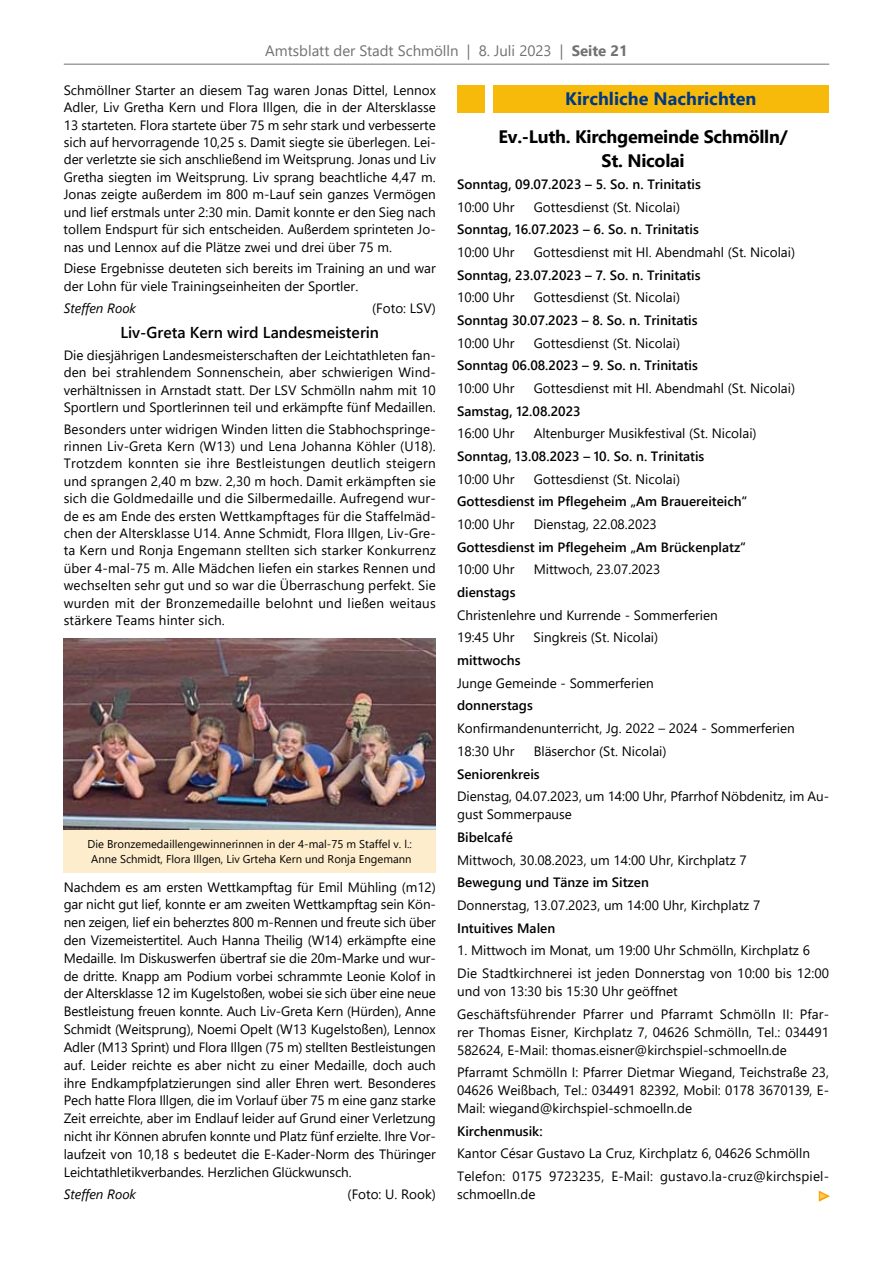
<style>
.page{position:relative;width:893px;height:1263px;background:#fff}
.page>*{position:absolute;margin:0;border:0;box-sizing:border-box;transform-origin:0 0}
.t1{font:700 18px/23.7px "Segoe UI";letter-spacing:-.015em;color:#000;text-align:center}
.t2{font:700 18px "Segoe UI";color:#003882}
.t3{font:600 15.75px "Segoe UI";color:#000}
.t4{font:15px "Segoe UI";color:#707173}
.t5{font:13.5px/17.4px "Segoe UI";color:#000}
.t6{font:600 13.5px "Segoe UI";color:#000}
.t7{font:italic 13.5px "Segoe UI";color:#000}
.t8{font:11.25px/14.9px "Segoe UI";color:#000;text-align:center}
.t9{font:9px "Arial Narrow";color:#fcc867}
.s1{font-weight:700}
</style>
<div class="page">
<hr style="left:64px;top:64px;width:765px;height:1px;background:#707173">
<img style="left:64px;top:639px;width:372px;height:191px">
<div style="left:64px;top:830px;width:372px;height:43px;background:#feedcc"></div>
<div style="left:493px;top:85px;width:336px;height:28px;background:#f8ba0a"></div>
<div style="left:457px;top:85px;width:28px;height:28px;background:#f8ba0a"></div>
<svg style="left:818px;top:1190px;width:12px;height:12px"></svg>
<p class="t4" style="left:265px;top:36px;width:364px">Amtsblatt der Stadt Schmölln | 8. Juli 2023 | <span class="s1">Seite 21</span></p>
<p class="t5" style="left:64px;top:80px;width:374px;text-align:justify">Schmöllner Starter an diesem Tag waren Jonas Dittel, Lennox Adler, Liv Gretha Kern und Flora Illgen, die in der Altersklasse 13 starteten. Flora startete über 75 m sehr stark und verbesserte sich auf hervorragende 10,25 s. Damit siegte sie überlegen. Lei&shy;der verletzte sie sich anschließend im Weitsprung. Jonas und Liv Gretha siegten im Weitsprung. Liv sprang beachtliche 4,47 m.<br>Jonas zeigte außerdem im 800 m-Lauf sein ganzes Vermögen und lief erstmals unter 2:30 min. Damit konnte er den Sieg nach tollem Endspurt für sich entscheiden. Außerdem sprinteten Jo&shy;nas und Lennox auf die Plätze zwei und drei über 75 m.</p>
<p class="t5" style="left:64px;top:258px;width:374px;line-height:17.9px">Diese Ergebnisse deuteten sich bereits im Training an und war der Lohn für viele Trainingseinheiten der Sportler.</p>
<p class="t7" style="left:64px;top:295px;width:74px">Steffen Rook</p>
<p class="t5" style="left:372px;top:298px;width:65px">(Foto: LSV)</p>
<p class="t3" style="left:120px;top:318px;width:260px">Liv-Greta Kern wird Landesmeisterin</p>
<p class="t5" style="left:64px;top:345px;width:374px;text-align:justify">Die diesjährigen Landesmeisterschaften der Leichtathleten fan&shy;den bei strahlendem Sonnenschein, aber schwierigen Wind&shy;verhältnissen in Arnstadt statt. Der LSV Schmölln nahm mit 10<br>Sportlern und Sportlerinnen teil und erkämpfte fünf Medaillen.</p>
<p class="t5" style="left:64px;top:419px;width:374px;text-align:justify">Besonders unter widrigen Winden litten die Stabhochspringe&shy;rinnen Liv-Greta Kern (W13) und Lena Johanna Köhler (U18).<br>Trotzdem konnten sie ihre Bestleistungen deutlich steigern und sprangen 2,40 m bzw. 2,30 m hoch. Damit erkämpften sie sich die Goldmedaille und die Silbermedaille. Aufregend wur&shy;de es am Ende des ersten Wettkampftages für die Staffelmäd&shy;chen der Altersklasse U14. Anne Schmidt, Flora Illgen, Liv-Gre&shy;ta Kern und Ronja Engemann stellten sich starker Konkurrenz über 4-mal-75 m. Alle Mädchen liefen ein starkes Rennen und wechselten sehr gut und so war die Überraschung perfekt. Sie wurden mit der Bronzemedaille belohnt und ließen weitaus stärkere Teams hinter sich.</p>
<p class="t8" style="left:88px;top:836px;width:326px">Die Bronzemedaillengewinnerinnen in der 4-mal-75 m Staffel v. l.:<br>Anne Schmidt, Flora Illgen, Liv Grteha Kern und Ronja Engemann</p>
<p class="t5" style="left:64px;top:876px;width:374px;line-height:17.9px;text-align:justify">Nachdem es am ersten Wettkampftag für Emil Mühling (m12) gar nicht gut lief, konnte er am zweiten Wettkampftag sein Kön&shy;nen zeigen, lief ein beherztes 800 m-Rennen und freute sich über den Vizemeistertitel. Auch Hanna Theilig (W14) erkämpfte eine Medaille. Im Diskuswerfen übertraf sie die 20m-Marke und wur&shy;de dritte. Knapp am Podium vorbei schrammte Leonie Kolof in der Altersklasse 12 im Kugelstoßen, wobei sie sich über eine neue Bestleistung freuen konnte. Auch Liv-Greta Kern (Hürden), Anne Schmidt (Weitsprung), Noemi Opelt (W13 Kugelstoßen), Lennox Adler (M13 Sprint) und Flora Illgen (75 m) stellten Bestleistungen auf. Leider reichte es aber nicht zu einer Medaille, doch auch ihre Endkampfplatzierungen sind aller Ehren wert. Besonderes Pech hatte Flora Illgen, die im Vorlauf über 75 m eine ganz starke Zeit erreichte, aber im Endlauf leider auf Grund einer Verletzung nicht ihr Können abrufen konnte und Platz fünf erzielte. Ihre Vor&shy;laufzeit von 10,18 s bedeutet die E-Kader-Norm des Thüringer Leichtathletikverbandes. Herzlichen Glückwunsch.</p>
<p class="t7" style="left:64px;top:1181px;width:74px">Steffen Rook</p>
<p class="t5" style="left:348px;top:1184px;width:90px">(Foto: U. Rook)</p>
<h1 class="t2" style="left:565px;top:82px;width:193px">Kirchliche Nachrichten</h1>
<h1 class="t1" style="left:499px;top:123px;width:291px">Ev.-Luth. Kirchgemeinde Schmölln/<br>St. Nicolai</h1>
<p class="t6" style="left:457px;top:171px;width:245px">Sonntag, 09.07.2023 – 5. So. n. Trinitatis</p>
<p class="t5" style="left:457px;top:197px;width:59px">10:00 Uhr</p>
<p class="t5" style="left:534px;top:197px;width:148px">Gottesdienst (St. Nicolai)</p>
<p class="t6" style="left:457px;top:217px;width:243px">Sonntag, 16.07.2023 – 6. So. n. Trinitatis</p>
<p class="t5" style="left:457px;top:242px;width:59px">10:00 Uhr</p>
<p class="t5" style="left:534px;top:242px;width:263px">Gottesdienst mit Hl. Abendmahl (St. Nicolai)</p>
<p class="t6" style="left:457px;top:262px;width:245px">Sonntag, 23.07.2023 – 7. So. n. Trinitatis</p>
<p class="t5" style="left:457px;top:288px;width:59px">10:00 Uhr</p>
<p class="t5" style="left:534px;top:288px;width:148px">Gottesdienst (St. Nicolai)</p>
<p class="t6" style="left:457px;top:307px;width:242px">Sonntag 30.07.2023 – 8. So. n. Trinitatis</p>
<p class="t5" style="left:457px;top:333px;width:59px">10:00 Uhr</p>
<p class="t5" style="left:534px;top:333px;width:148px">Gottesdienst (St. Nicolai)</p>
<p class="t6" style="left:457px;top:353px;width:242px">Sonntag 06.08.2023 – 9. So. n. Trinitatis</p>
<p class="t5" style="left:457px;top:378px;width:59px">10:00 Uhr</p>
<p class="t5" style="left:534px;top:378px;width:263px">Gottesdienst mit Hl. Abendmahl (St. Nicolai)</p>
<p class="t6" style="left:457px;top:398px;width:125px">Samstag, 12.08.2023</p>
<p class="t5" style="left:457px;top:424px;width:59px">16:00 Uhr</p>
<p class="t5" style="left:534px;top:424px;width:225px">Altenburger Musikfestival (St. Nicolai)</p>
<p class="t6" style="left:457px;top:443px;width:249px">Sonntag, 13.08.2023 – 10. So. n. Trinitatis</p>
<p class="t5" style="left:457px;top:469px;width:59px">10:00 Uhr</p>
<p class="t5" style="left:534px;top:469px;width:148px">Gottesdienst (St. Nicolai)</p>
<p class="t6" style="left:457px;top:489px;width:292px">Gottesdienst im Pflegeheim „Am Brauereiteich“</p>
<p class="t5" style="left:457px;top:514px;width:59px">10:00 Uhr</p>
<p class="t5" style="left:534px;top:514px;width:125px">Dienstag, 22.08.2023</p>
<p class="t6" style="left:457px;top:534px;width:290px">Gottesdienst im Pflegeheim „Am Brückenplatz“</p>
<p class="t5" style="left:457px;top:560px;width:59px">10:00 Uhr</p>
<p class="t5" style="left:534px;top:560px;width:128px">Mittwoch, 23.07.2023</p>
<p class="t6" style="left:457px;top:579px;width:60px">dienstags</p>
<p class="t5" style="left:457px;top:602px;width:262px;line-height:22.6px">Christenlehre und Kurrende - Sommerferien<br>19:45 Uhr</p>
<p class="t5" style="left:534px;top:628px;width:126px">Singkreis (St. Nicolai)</p>
<p class="t6" style="left:457px;top:647px;width:65px">mittwochs</p>
<p class="t5" style="left:457px;top:673px;width:198px">Junge Gemeinde - Sommerferien</p>
<p class="t6" style="left:457px;top:693px;width:77px">donnerstags</p>
<p class="t5" style="left:457px;top:716px;width:339px;line-height:22.6px">Konfirmandenunterricht, Jg. 2022 – 2024 - Sommerferien<br>18:30 Uhr</p>
<p class="t5" style="left:534px;top:741px;width:134px">Bläserchor (St. Nicolai)</p>
<p class="t6" style="left:457px;top:761px;width:84px">Seniorenkreis</p>
<p class="t5" style="left:457px;top:786px;width:374px;line-height:18px">Dienstag, 04.07.2023, um 14:00 Uhr, Pfarrhof Nöbdenitz, im Au&shy;gust Sommerpause</p>
<p class="t6" style="left:457px;top:824px;width:57px">Bibelcafé</p>
<p class="t5" style="left:457px;top:850px;width:291px">Mittwoch, 30.08.2023, um 14:00 Uhr, Kirchplatz 7</p>
<p class="t6" style="left:457px;top:870px;width:193px">Bewegung und Tänze im Sitzen</p>
<p class="t5" style="left:457px;top:895px;width:305px">Donnerstag, 13.07.2023, um 14:00 Uhr, Kirchplatz 7</p>
<p class="t6" style="left:457px;top:915px;width:100px">Intuitives Malen</p>
<p class="t5" style="left:457px;top:938px;width:374px;line-height:22.6px">1. Mittwoch im Monat, um 19:00 Uhr Schmölln, Kirchplatz 6<br>Die Stadtkirchnerei ist jeden Donnerstag von 10:00 bis 12:00</p>
<p class="t5" style="left:457px;top:979px;width:374px;line-height:22.6px">und von 13:30 bis 15:30 Uhr geöffnet<br>Geschäftsführender Pfarrer und Pfarramt Schmölln II: Pfar-</p>
<p class="t5" style="left:457px;top:1022px;width:374px;line-height:18px">rer Thomas Eisner, Kirchplatz 7, 04626 Schmölln, Tel.: 034491<br>582624, E-Mail: thomas.eisner@kirchspiel-schmoelln.de</p>
<p class="t5" style="left:457px;top:1062px;width:374px;line-height:18px;text-align:justify">Pfarramt Schmölln I: Pfarrer Dietmar Wiegand, Teichstraße 23, 04626 Weißbach, Tel.: 034491 82392, Mobil: 0178 3670139, E-Mail: wiegand@kirchspiel-schmoelln.de</p>
<p class="t6" style="left:457px;top:1118px;width:87px">Kirchenmusik:</p>
<p class="t5" style="left:457px;top:1141px;width:373px;line-height:22.6px">Kantor César Gustavo La Cruz, Kirchplatz 6, 04626 Schmölln<br>Telefon: 0175 9723235, E-Mail: gustavo.la-cruz@kirchspiel-</p>
<p class="t5" style="left:457px;top:1184px;width:80px">schmoelln.de</p>
<p class="t9" style="left:820px;top:1189px;width:10px">►</p>
</div>
